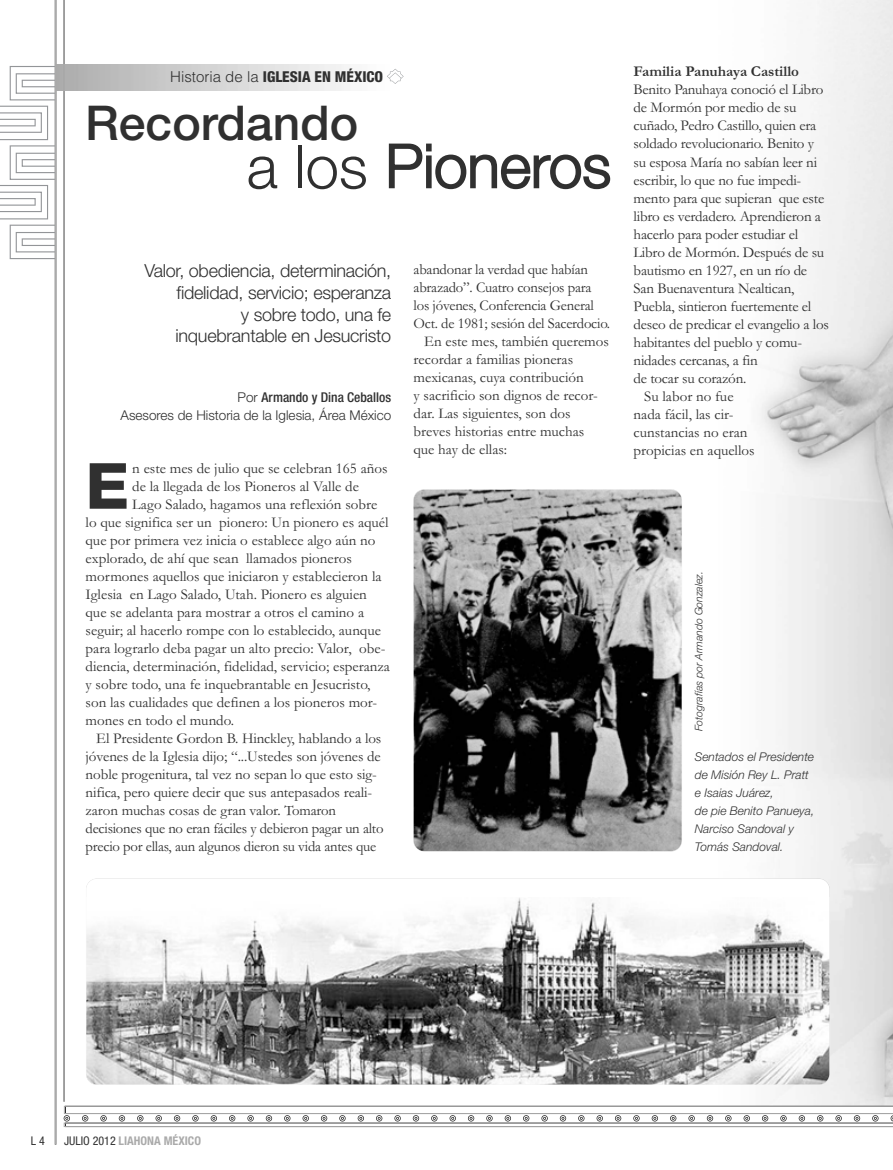
<style>
.page{position:relative;width:893px;height:1170px;background:#fff}
.page>*{position:absolute;margin:0;border:0;box-sizing:border-box;transform-origin:0 0}
.t1{font:800 63.6px "Helvetica Neue LT Std";color:#303030}
.t2{font:300 60px "Helvetica Neue LT Std";color:#303030}
.t3{font:500 48px "Helvetica Neue LT Std";color:#303030}
.t4{font:300 18px/21.6px "Helvetica Neue LT Std";letter-spacing:-.015em;color:#303030;text-align:right}
.t5{font:15px "Garamond";letter-spacing:-.005em;color:#303030}
.t6{font:800 condensed 15px "Helvetica Neue LT Std";color:#303030}
.t7{font:700 15px "Garamond";color:#303030}
.t8{font:300 13.5px/18px "Helvetica Neue LT Std";color:#303030;text-align:right}
.t9{font:italic 300 12px/18px "Helvetica Neue LT Std";color:#303030}
.t10{font:700 condensed 12px "Helvetica Neue LT Std";color:#aaa}
.t11{font:condensed 12px "Helvetica Neue LT Std";color:#303030}
.t12{font:italic 300 10.5px "Helvetica Neue LT Std";color:#303030}
.s1{font-family:"Helvetica";font-weight:300;font-stretch:normal}
.s2{font-weight:500;font-stretch:condensed}
.s3{font-weight:400;color:#303030}
</style>
<div class="page">
<img style="left:719px;top:0;width:174px;height:1105px">
<div style="left:86px;top:878px;width:743px;height:206px;background:#fff;border-radius:11px"></div>
<img style="left:86px;top:898px;width:743px;height:186px">
<svg style="left:10px;top:225px;width:45px;height:34px"></svg>
<svg style="left:0;top:106px;width:55px;height:113px"></svg>
<svg style="left:10px;top:64px;width:47px;height:36px"></svg>
<hr style="left:55px;top:0;width:1px;height:1144px;background:#aaa">
<hr style="left:64px;top:0;width:1px;height:1101px;background:#aaa">
<svg style="left:64px;top:1105px;width:829px;height:21px"></svg>
<svg style="left:387px;top:69px;width:17px;height:15px"></svg>
<img style="left:414px;top:489px;width:268px;height:362px;border-radius:11px">
<p class="t6" style="left:170px;top:71px;width:214px"><span class="s1">Historia de la</span> IGLESIA EN MÉXICO</p>
<h3 class="t3" style="left:85px;top:106px;width:275px">Recordando</h3>
<h2 class="t2" style="left:247px;top:144px;width:366px">a los Pioneros</h2>
<p class="t4" style="left:144px;top:262px;width:248px">Valor, obediencia, determinación, fidelidad, servicio; esperanza<br>y sobre todo, una fe inquebrantable en Jesucristo</p>
<p class="t8" style="left:121px;top:389px;width:272px">Por <span class="s2">Armando y Dina Ceballos<br></span>Asesores de Historia de la Iglesia, Área México</p>
<h1 class="t1" style="left:86px;top:463px;width:45px">E</h1>
<p class="t5" style="left:132px;top:458px;width:257px">n este mes de julio que se celebran 165 años</p>
<p class="t5" style="left:132px;top:476px;width:228px">de la llegada de los Pioneros al Valle de</p>
<p class="t5" style="left:132px;top:494px;width:247px">Lago Salado, hagamos una reflexión sobre</p>
<p class="t5" style="left:86px;top:512px;width:304px">lo que significa ser un pionero: Un pionero es aquél</p>
<p class="t5" style="left:86px;top:530px;width:291px">que por primera vez inicia o establece algo aún no</p>
<p class="t5" style="left:86px;top:548px;width:268px">explorado, de ahí que sean llamados pioneros</p>
<p class="t5" style="left:86px;top:566px;width:297px">mormones aquellos que iniciaron y establecieron la</p>
<p class="t5" style="left:86px;top:584px;width:283px">Iglesia en Lago Salado, Utah. Pionero es alguien</p>
<p class="t5" style="left:86px;top:602px;width:280px">que se adelanta para mostrar a otros el camino a</p>
<p class="t5" style="left:86px;top:620px;width:297px">seguir; al hacerlo rompe con lo establecido, aunque</p>
<p class="t5" style="left:86px;top:638px;width:301px">para lograrlo deba pagar un alto precio: Valor, obe-</p>
<p class="t5" style="left:86px;top:656px;width:306px">diencia, determinación, fidelidad, servicio; espe ranza</p>
<p class="t5" style="left:86px;top:674px;width:286px">y sobre todo, una fe inquebrantable en Jesucristo,</p>
<p class="t5" style="left:86px;top:692px;width:293px">son las cualidades que definen a los pioneros mor-</p>
<p class="t5" style="left:86px;top:710px;width:150px">mones en todo el mundo.</p>
<p class="t5" style="left:96px;top:728px;width:287px">El Presidente Gordon B. Hinckley, hablando a los</p>
<p class="t5" style="left:86px;top:746px;width:297px">jóvenes de la Iglesia dijo; “...Ustedes son jóvenes de</p>
<p class="t5" style="left:86px;top:764px;width:293px">noble progenitura, tal vez no sepan lo que esto sig-</p>
<p class="t5" style="left:86px;top:782px;width:288px">nifica, pero quiere decir que sus antepasados reali -</p>
<p class="t5" style="left:86px;top:800px;width:252px">zaron muchas cosas de gran valor. Tomaron</p>
<p class="t5" style="left:86px;top:818px;width:299px">de ci siones que no eran fáciles y debieron pagar un alto</p>
<p class="t5" style="left:86px;top:836px;width:292px">precio por ellas, aun algunos dieron su vida antes que</p>
<p class="t5" style="left:414px;top:260px;width:176px">abandonar la verdad que habían</p>
<p class="t5" style="left:414px;top:278px;width:179px">abrazado”. Cuatro consejos para</p>
<p class="t5" style="left:414px;top:296px;width:182px">los jóvenes, Conferencia General</p>
<p class="t5" style="left:414px;top:314px;width:198px">Oct. de 1981; sesión del Sacerdocio.</p>
<p class="t5" style="left:424px;top:332px;width:186px">En este mes, también queremos</p>
<p class="t5" style="left:414px;top:350px;width:161px">recordar a familias pioneras</p>
<p class="t5" style="left:414px;top:368px;width:172px">mexicanas, cuya contribución</p>
<p class="t5" style="left:414px;top:386px;width:186px">y sacrificio son dignos de recor-</p>
<p class="t5" style="left:414px;top:404px;width:159px">dar. Las siguientes, son dos</p>
<p class="t5" style="left:414px;top:422px;width:172px">breves historias entre muchas</p>
<p class="t5" style="left:414px;top:440px;width:95px">que hay de ellas:</p>
<p class="t7" style="left:634px;top:62px;width:167px">Familia Panuhaya Castillo</p>
<p class="t5" style="left:634px;top:80px;width:191px">Benito Panuhaya conoció el Libro</p>
<p class="t5" style="left:634px;top:98px;width:164px">de Mormón por medio de su</p>
<p class="t5" style="left:634px;top:116px;width:184px">cuñado, Pedro Castillo, quien era</p>
<p class="t5" style="left:634px;top:134px;width:182px">soldado revolucionario. Benito y</p>
<p class="t5" style="left:634px;top:152px;width:185px">su esposa María no sabían leer ni</p>
<p class="t5" style="left:634px;top:170px;width:169px">escribir, lo que no fue impedi-</p>
<p class="t5" style="left:634px;top:188px;width:192px">mento para que supieran que este</p>
<p class="t5" style="left:634px;top:206px;width:189px">libro es verdadero. Aprendieron a</p>
<p class="t5" style="left:634px;top:224px;width:166px">hacerlo para poder estudiar el</p>
<p class="t5" style="left:634px;top:242px;width:192px">Libro de Mormón. Después de su</p>
<p class="t5" style="left:634px;top:260px;width:175px">bautismo en 1927, en un río de</p>
<p class="t5" style="left:634px;top:278px;width:162px">San Buenaventura Nealtican,</p>
<p class="t5" style="left:634px;top:296px;width:179px">Puebla, sintieron fuertemente el</p>
<p class="t5" style="left:634px;top:314px;width:197px">deseo de predicar el evangelio a los</p>
<p class="t5" style="left:634px;top:332px;width:170px">habitantes del pueblo y comu-</p>
<p class="t5" style="left:634px;top:350px;width:126px">nidades cercanas, a fin</p>
<p class="t5" style="left:634px;top:368px;width:114px">de tocar su corazón.</p>
<p class="t5" style="left:644px;top:386px;width:91px">Su labor no fue</p>
<p class="t5" style="left:634px;top:404px;width:101px">nada fácil, las cir-</p>
<p class="t5" style="left:634px;top:422px;width:115px">cunstancias no eran</p>
<p class="t5" style="left:634px;top:440px;width:123px">propicias en aquellos</p>
<p class="t12" style="left:695px;top:731px;width:161px;rotate:-90deg">Fotografías por Armando Gonzalez.</p>
<p class="t9" style="left:695px;top:749px;width:121px">Sentados el Presidente de Misión Rey L. Pratt e Isaias Juárez,<br>de pie Benito Panueya,<br>Narciso Sandoval y<br>Tomás Sandoval.</p>
<p class="t11" style="left:31px;top:1135px;width:15px">L 4</p>
<p class="t10" style="left:64px;top:1135px;width:139px"><span class="s3">JULIO 2012</span> LIAHONA MÉXICO</p>
</div>
